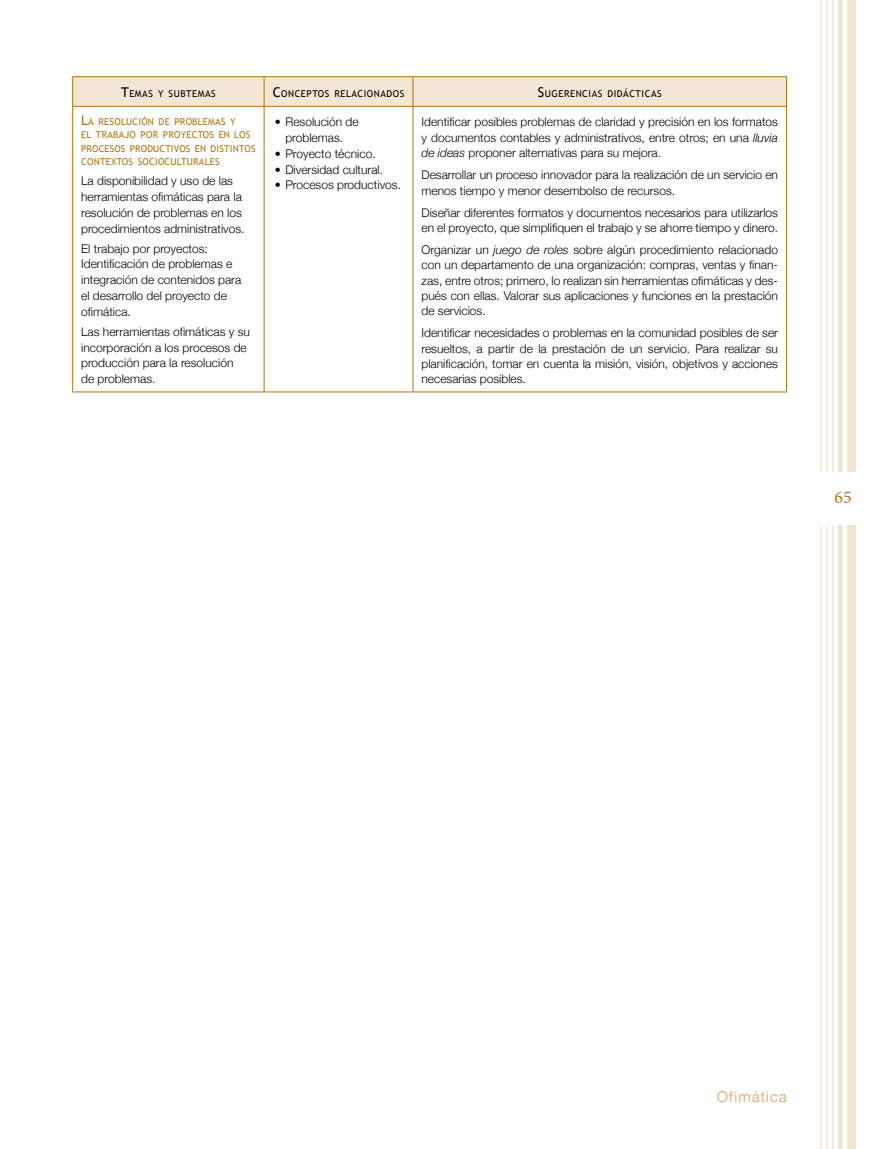
<style>
.page{position:relative;width:872px;height:1149px;background:#fff}
.page>*{position:absolute;margin:0;border:0;box-sizing:border-box;transform-origin:0 0}
.t1{font:18px "Minion Pro";color:#b2740e}
.t2{font:15px "Helvetica Neue";letter-spacing:.05em;color:#dcb684}
.t3{font:300 12px/15.8px "Helvetica Neue";color:#000}
.t4{font:9.45px/13.5px "Trebuchet MS";letter-spacing:.03em;color:#b2740e}
.t5{font:9.45px "Trebuchet MS";letter-spacing:.055em;color:#000}
.s1{font-size:13.5px}
.s2{font-style:italic}
</style>
<div class="page">
<div style="left:847px;top:0;width:9px;height:1148px;background:#efe3cf"></div>
<hr style="left:838px;top:0;width:4px;height:1148px;background:#efe3cf">
<hr style="left:832px;top:0;width:1px;height:1148px;background:#b2740e">
<hr style="left:826px;top:0;width:1px;height:1148px;background:#b2740e">
<hr style="left:820px;top:0;width:1px;height:1148px;background:#b2740e">
<div style="left:740px;top:472px;width:132px;height:53px;background:#fff"></div>
<hr style="left:72px;top:106px;width:192px;height:1px;background:#b2740e">
<hr style="left:264px;top:106px;width:149px;height:1px;background:#b2740e">
<hr style="left:413px;top:106px;width:374px;height:1px;background:#b2740e">
<hr style="left:72px;top:107px;width:1px;height:284px;background:#b2740e">
<hr style="left:264px;top:107px;width:1px;height:284px;background:#b2740e">
<hr style="left:412px;top:107px;width:1px;height:284px;background:#b2740e">
<hr style="left:786px;top:107px;width:1px;height:284px;background:#b2740e">
<hr style="left:72px;top:391px;width:192px;height:1px;background:#b2740e">
<hr style="left:264px;top:391px;width:149px;height:1px;background:#b2740e">
<hr style="left:413px;top:391px;width:374px;height:1px;background:#b2740e">
<hr style="left:72px;top:76px;width:192px;height:1px;background:#b2740e">
<hr style="left:264px;top:76px;width:149px;height:1px;background:#b2740e">
<hr style="left:413px;top:76px;width:374px;height:1px;background:#b2740e">
<svg style="left:72px;top:77px;width:715px;height:29px;background:#f2e3d0"></svg>
<p class="t5" style="left:121px;top:88px;width:96px"><span class="s1">T</span>EMAS Y SUBTEMAS</p>
<p class="t5" style="left:273px;top:88px;width:133px"><span class="s1">C</span>ONCEPTOS RELACIONADOS</p>
<p class="t5" style="left:538px;top:88px;width:125px"><span class="s1">S</span>UGERENCIAS DIDÁCTICAS</p>
<p class="t4" style="left:81px;top:115px;width:176px"><span class="s1">L</span>A RESOLUCIÓN DE PROBLEMAS Y<br>EL TRABAJO POR PROYECTOS EN LOS<br>PROCESOS PRODUCTIVOS EN DISTINTOS<br>CONTEXTOS SOCIOCULTURALES</p>
<p class="t3" style="left:81px;top:173px;width:165px">La disponibilidad y uso de las herramientas ofimáticas para la resolución de problemas en los procedimientos administrativos.</p>
<p class="t3" style="left:81px;top:240px;width:162px">El trabajo por proyectos:<br>Identificación de problemas e integración de contenidos para el desarrollo del proyecto de ofimática.</p>
<p class="t3" style="left:81px;top:323px;width:170px">Las herramientas ofimáticas y su incorporación a los procesos de producción para la resolución<br>de problemas.</p>
<p class="t3" style="left:421px;top:114px;width:358px;line-height:15.3px;text-align:justify">Identificar posibles problemas de claridad y precisión en los formatos y documentos contables y administrativos, entre otros; en una <span class="s2">lluvia de ideas</span> proponer alternativas para su mejora.</p>
<p class="t3" style="left:421px;top:167px;width:358px;line-height:15.3px">Desarrollar un proceso innovador para la realización de un servicio en menos tiempo y menor desembolso de recursos.</p>
<p class="t3" style="left:421px;top:204px;width:358px;line-height:15.3px">Diseñar diferentes formatos y documentos necesarios para utilizarlos en el proyecto, que simplifiquen el trabajo y se ahorre tiempo y dinero.</p>
<p class="t3" style="left:421px;top:242px;width:358px;line-height:15.3px;text-align:justify">Organizar un <span class="s2">juego de roles</span> sobre algún procedimiento relacionado con un departamento de una organización: compras, ventas y finan&shy;zas, entre otros; primero, lo realizan sin herramientas ofimáticas y des&shy;pués con ellas. Valorar sus aplicaciones y funciones en la prestación de servicios.</p>
<p class="t3" style="left:421px;top:325px;width:358px;line-height:15.3px;text-align:justify">Identificar necesidades o problemas en la comunidad posibles de ser resueltos, a partir de la prestación de un servicio. Para realizar su planificación, tomar en cuenta la misión, visión, objetivos y acciones necesarias posibles.</p>
<p class="t3" style="left:275px;top:114px;width:85px;text-align:center">• Resolución de problemas.</p>
<p class="t3" style="left:275px;top:145px;width:102px">• Proyecto técnico.</p>
<p class="t3" style="left:275px;top:161px;width:110px">• Diversidad cultural.</p>
<p class="t3" style="left:275px;top:177px;width:128px">• Procesos productivos.</p>
<h1 class="t1" style="left:834px;top:485px;width:19px">65</h1>
<p class="t2" style="left:716px;top:1087px;width:72px">Ofimática</p>
</div>
